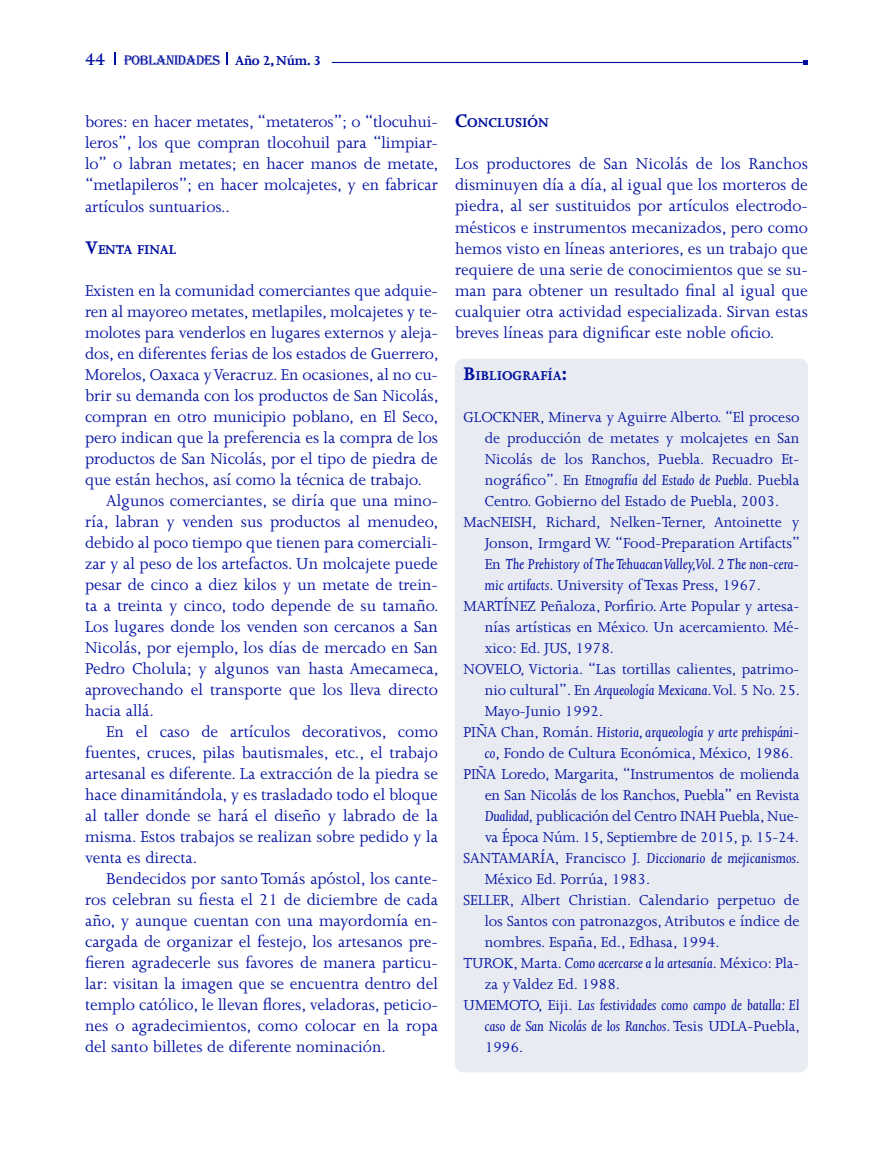
<style>
.page{position:relative;width:893px;height:1149px;background:#fff}
.page>*{position:absolute;margin:0;border:0;box-sizing:border-box;transform-origin:0 0}
.t1{font:18px/21px "Joanna MT Std";color:#00109f;text-align:justify}
.t2{font:16.5px "Joanna MT Std";color:#00109f}
.t3{font:italic 16.5px "Joanna MT Std";color:#00109f}
.t4{font:700 14.7px "Joanna MT Std";color:#00109f}
.t5{font:14.25px "Algerian";letter-spacing:-.04em;color:#00109f}
.s1{font-family:"Joanna MT Std";font-weight:600;font-size:19.5px}
.s2{font-family:"Joanna MT Std";font-weight:700;font-size:15px}
.s3{font-size:21px}
.s4{font-style:normal}
.s5{font-style:italic}
</style>
<div class="page">
<svg style="left:114px;top:53px;width:1px;height:12px"></svg>
<svg style="left:227px;top:53px;width:1px;height:12px"></svg>
<hr style="left:332px;top:62px;width:474px;height:1px;background:#00109f">
<svg style="left:803px;top:60px;width:5px;height:5px"></svg>
<div style="left:455px;top:358px;width:353px;height:713px;background:#e9ebf2;border-radius:9px"></div>
<p class="t5" style="left:85px;top:52px;width:237px"><span class="s1">44</span> POBLANIDADES <span class="s2">Año 2, Núm. 3</span></p>
<p class="t1" style="left:85px;top:112px;width:355px">bores: en hacer metates, “metateros”; o “tlocuhui&shy;leros”, los que compran tlocohuil para “limpiar&shy;lo” o labran metates; en hacer manos de metate, “metlapileros”; en hacer molcajetes, y en fabricar artículos suntuarios..</p>
<p class="t4" style="left:85px;top:241px;width:92px"><span class="s3">V</span>ENTA FINAL</p>
<p class="t1" style="left:85px;top:280px;width:354px">Existen en la comunidad comerciantes que adquie-</p>
<p class="t1" style="left:85px;top:301px;width:354px">ren al mayoreo metates, metlapiles, molcajetes y te-</p>
<p class="t1" style="left:85px;top:322px;width:354px">molotes para venderlos en lugares externos y aleja-</p>
<p class="t1" style="left:85px;top:343px;width:355px">dos, en diferentes ferias de los estados de Guerrero,</p>
<p class="t1" style="left:85px;top:364px;width:354px">Morelos, Oaxaca y Veracruz. En ocasiones, al no cu-</p>
<p class="t1" style="left:85px;top:385px;width:355px">brir su demanda con los productos de San Nicolás,</p>
<p class="t1" style="left:85px;top:406px;width:355px">compran en otro municipio poblano, en El Seco,</p>
<p class="t1" style="left:85px;top:427px;width:354px">pero indican que la preferencia es la compra de los</p>
<p class="t1" style="left:85px;top:448px;width:354px">productos de San Nicolás, por el tipo de piedra de</p>
<p class="t1" style="left:85px;top:469px;width:338px">que están hechos, así como la técnica de trabajo.</p>
<p class="t1" style="left:106px;top:490px;width:333px">Algunos comerciantes, se diría que una mino-</p>
<p class="t1" style="left:85px;top:511px;width:355px">ría, labran y venden sus productos al menudeo,</p>
<p class="t1" style="left:85px;top:532px;width:354px">debido al poco tiempo que tienen para comerciali-</p>
<p class="t1" style="left:85px;top:553px;width:354px">zar y al peso de los artefactos. Un molcajete puede</p>
<p class="t1" style="left:85px;top:574px;width:354px">pesar de cinco a diez kilos y un metate de trein-</p>
<p class="t1" style="left:85px;top:595px;width:355px">ta a treinta y cinco, todo depende de su tamaño.</p>
<p class="t1" style="left:85px;top:616px;width:354px">Los lugares donde los venden son cercanos a San</p>
<p class="t1" style="left:85px;top:637px;width:354px">Nicolás, por ejemplo, los días de mercado en San</p>
<p class="t1" style="left:85px;top:658px;width:355px">Pedro Cholula; y algunos van hasta Amecameca,</p>
<p class="t1" style="left:85px;top:679px;width:354px">aprovechando el transporte que los lleva directo</p>
<p class="t1" style="left:85px;top:700px;width:70px">hacia allá.</p>
<p class="t1" style="left:106px;top:721px;width:333px">En el caso de artículos decorativos, como</p>
<p class="t1" style="left:85px;top:742px;width:354px">fuentes, cruces, pilas bautismales, etc., el trabajo</p>
<p class="t1" style="left:85px;top:763px;width:354px">artesanal es diferente. La extracción de la piedra se</p>
<p class="t1" style="left:85px;top:784px;width:354px">hace dinamitándola, y es trasladado todo el bloque</p>
<p class="t1" style="left:85px;top:805px;width:354px">al taller donde se hará el diseño y labrado de la</p>
<p class="t1" style="left:85px;top:826px;width:354px">misma. Estos trabajos se realizan sobre pedido y la</p>
<p class="t1" style="left:85px;top:847px;width:114px">venta es directa.</p>
<p class="t1" style="left:106px;top:868px;width:333px">Bendecidos por santo Tomás apóstol, los cante-</p>
<p class="t1" style="left:85px;top:889px;width:354px">ros celebran su fiesta el 21 de diciembre de cada</p>
<p class="t1" style="left:85px;top:910px;width:354px">año, y aunque cuentan con una mayordomía en-</p>
<p class="t1" style="left:85px;top:931px;width:354px">cargada de organizar el festejo, los artesanos pre-</p>
<p class="t1" style="left:85px;top:952px;width:354px">fieren agradecerle sus favores de manera particu-</p>
<p class="t1" style="left:85px;top:973px;width:354px">lar: visitan la imagen que se encuentra dentro del</p>
<p class="t1" style="left:85px;top:994px;width:354px">templo católico, le llevan flores, veladoras, peticio-</p>
<p class="t1" style="left:85px;top:1015px;width:354px">nes o agradecimientos, como colocar en la ropa</p>
<p class="t1" style="left:85px;top:1036px;width:302px">del santo billetes de diferente nominación.</p>
<p class="t4" style="left:455px;top:115px;width:95px"><span class="s3">C</span>ONCLUSIÓN</p>
<p class="t1" style="left:455px;top:154px;width:354px">Los productores de San Nicolás de los Ranchos disminuyen día a día, al igual que los morteros de piedra, al ser sustituidos por artículos electrodo&shy;mésticos e instrumentos mecanizados, pero como hemos visto en líneas anteriores, es un trabajo que requiere de una serie de conocimientos que se su&shy;man para obtener un resultado final al igual que cualquier otra actividad especializada. Sirvan estas breves líneas para dignificar este noble oficio.</p>
<p class="t4" style="left:463px;top:367px;width:105px"><span class="s3">B</span>IBLIOGRAFÍA<span class="s3">:</span></p>
<p class="t2" style="left:463px;top:408px;width:337px">GLOCKNER, Minerva y Aguirre Alberto. “El proceso</p>
<p class="t2" style="left:485px;top:429px;width:316px">de producción de metates y molcajetes en San</p>
<p class="t2" style="left:485px;top:450px;width:316px">Nicolás de los Ranchos, Puebla. Recuadro Et-</p>
<p class="t3" style="left:485px;top:470px;width:316px"><span class="s4">nográfico”. En</span> Etnografía del Estado de Puebla<span class="s4">. Puebla</span></p>
<p class="t2" style="left:485px;top:492px;width:296px">Centro. Gobierno del Estado de Puebla, 2003.</p>
<p class="t2" style="left:463px;top:513px;width:337px">MacNEISH, Richard, Nelken-Terner, Antoinette y</p>
<p class="t2" style="left:485px;top:534px;width:317px">Jonson, Irmgard W. “Food-Preparation Artifacts”</p>
<p class="t3" style="left:485px;top:555px;width:316px"><span class="s4">En</span> The Prehistory of The Tehuacan Valley,Vol. 2 The non-cera-</p>
<p class="t2" style="left:485px;top:576px;width:278px"><span class="s5">mic artifacts</span>. University of Texas Press, 1967.</p>
<p class="t2" style="left:463px;top:597px;width:337px">MARTÍNEZ Peñaloza, Porfirio. Arte Popular y artesa-</p>
<p class="t2" style="left:485px;top:618px;width:316px">nías artísticas en México. Un acercamiento. Mé-</p>
<p class="t2" style="left:485px;top:639px;width:131px">xico: Ed. JUS, 1978.</p>
<p class="t2" style="left:463px;top:660px;width:337px">NOVELO, Victoria. “Las tortillas calientes, patrimo-</p>
<p class="t2" style="left:485px;top:681px;width:317px">nio cultural”. En <span class="s5">Arqueología Mexicana</span>. Vol. 5 No. 25.</p>
<p class="t2" style="left:485px;top:702px;width:120px">Mayo-Junio 1992.</p>
<p class="t3" style="left:463px;top:723px;width:337px"><span class="s4">PIÑA Chan, Román.</span> Historia, arqueología y arte prehispáni-</p>
<p class="t2" style="left:485px;top:744px;width:310px"><span class="s5">co</span>, Fondo de Cultura Económica, México, 1986.</p>
<p class="t2" style="left:463px;top:765px;width:337px">PIÑA Loredo, Margarita, “Instrumentos de molienda</p>
<p class="t2" style="left:485px;top:786px;width:316px">en San Nicolás de los Ranchos, Puebla” en Revista</p>
<p class="t2" style="left:485px;top:807px;width:316px"><span class="s5">Dualidad,</span> publicación del Centro INAH Puebla, Nue-</p>
<p class="t2" style="left:485px;top:828px;width:316px">va Época Núm. 15, Septiembre de 2015, p. 15-24.</p>
<p class="t3" style="left:463px;top:849px;width:338px"><span class="s4">SANTAMARÍA, Francisco J.</span> Diccionario de mejicanismos<span class="s4">.</span></p>
<p class="t2" style="left:485px;top:870px;width:167px">México Ed. Porrúa, 1983.</p>
<p class="t2" style="left:463px;top:891px;width:337px">SELLER, Albert Christian. Calendario perpetuo de</p>
<p class="t2" style="left:485px;top:912px;width:316px">los Santos con patronazgos, Atributos e índice de</p>
<p class="t2" style="left:485px;top:933px;width:237px">nombres. España, Ed., Edhasa, 1994.</p>
<p class="t3" style="left:463px;top:954px;width:337px"><span class="s4">TUROK, Marta.</span> Como acercarse a la artesanía<span class="s4">. México: Pla-</span></p>
<p class="t2" style="left:485px;top:975px;width:137px">za y Valdez Ed. 1988.</p>
<p class="t3" style="left:463px;top:996px;width:337px"><span class="s4">UMEMOTO, Eiji.</span> Las festividades como campo de batalla: El</p>
<p class="t3" style="left:485px;top:1017px;width:317px">caso de San Nicolás de los Ranchos<span class="s4">. Tesis UDLA-Puebla,</span></p>
<p class="t2" style="left:485px;top:1038px;width:40px">1996.</p>
</div>
